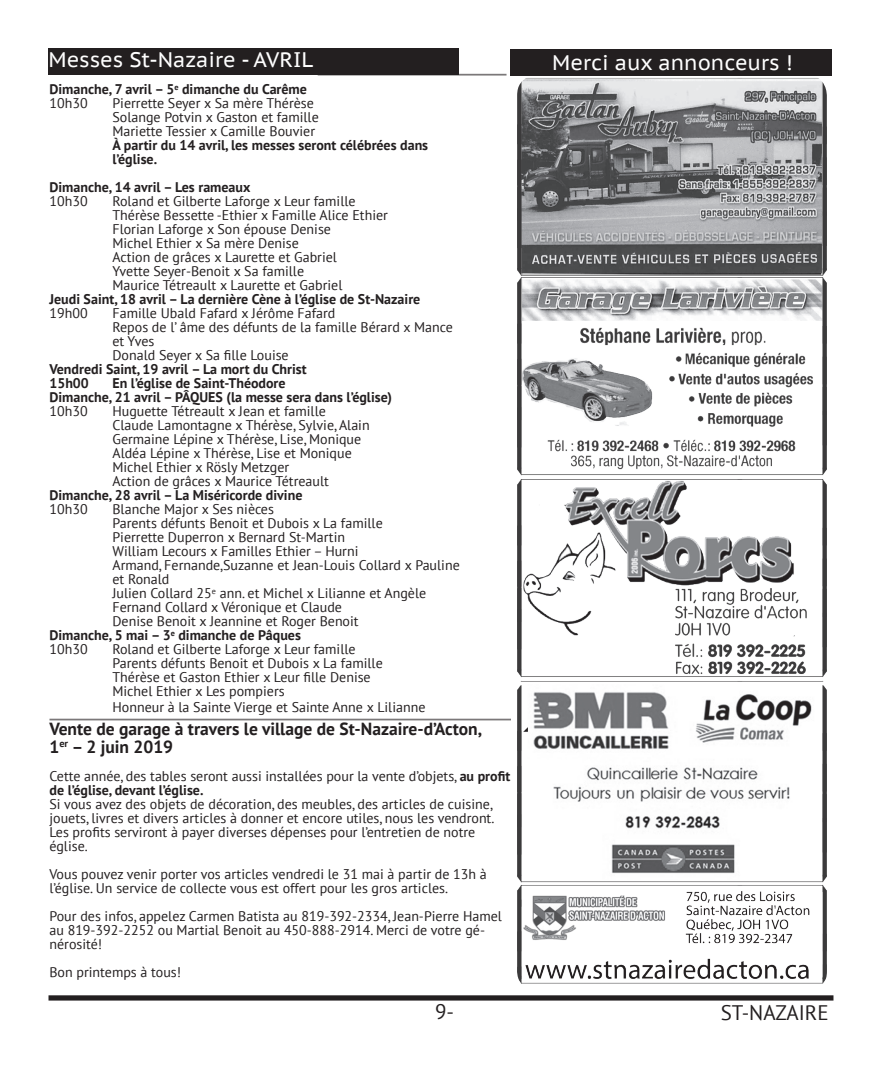
<style>
.page{position:relative;width:882px;height:1071px;background:#fff}
.page>*{position:absolute;margin:0;border:0;box-sizing:border-box;transform-origin:0 0}
.t1{font:21px "PT Sans Caption";color:#fff}
.t2{font:21px "PT Sans";color:#231f20}
.t3{font:700 17.5px/17.5px "PT Sans";color:#231f20}
.t4{font:14px/14px "PT Sans";color:#231f20}
.t5{font:700 14px/14px "PT Sans";color:#231f20}
.s1{font-weight:400}
.s2{font-weight:700}
</style>
<div class="page">
<div style="left:49px;top:995px;width:784px;height:6px;background:#231f20"></div>
<div style="left:49px;top:48px;width:410px;height:27px;background:#231f20"></div>
<hr style="left:318px;top:74px;width:189px;height:2px;background:#231f20">
<div style="left:510px;top:49px;width:322px;height:27px;background:#231f20"></div>
<img style="left:517px;top:78px;width:310px;height:906px">
<hr style="left:49px;top:719px;width:462px;height:1px;background:#231f20">
<h1 class="t1" style="left:49px;top:46px;width:266px">Messes St-Nazaire - AVRIL</h1>
<p class="t5" style="left:49px;top:82px;width:259px">Dimanche, 7 avril – 5<sup>e</sup> dimanche du Carême<br><span class="s1">10h30</span></p>
<p class="t4" style="left:112px;top:96px;width:208px">Pierrette Seyer x Sa mère Thérèse<br>Solange Potvin x Gaston et famille<br>Mariette Tessier x Camille Bouvier</p>
<p class="t5" style="left:112px;top:138px;width:317px">À partir du 14 avril, les messes seront célébrées dans l’église.</p>
<p class="t5" style="left:49px;top:180px;width:202px">Dimanche, 14 avril – Les rameaux</p>
<p class="t4" style="left:49px;top:194px;width:40px">10h30</p>
<p class="t4" style="left:112px;top:194px;width:277px">Roland et Gilberte Laforge x Leur famille Thérèse Bessette -Ethier x Famille Alice Ethier Florian Laforge x Son épouse Denise<br>Michel Ethier x Sa mère Denise<br>Action de grâces x Laurette et Gabriel<br>Yvette Seyer-Benoit x Sa famille<br>Maurice Tétreault x Laurette et Gabriel</p>
<p class="t5" style="left:49px;top:292px;width:372px">Jeudi Saint, 18 avril – La dernière Cène à l’église de St-Nazaire</p>
<p class="t4" style="left:49px;top:306px;width:40px">19h00</p>
<p class="t4" style="left:112px;top:306px;width:342px">Famille Ubald Fafard x Jérôme Fafard<br>Repos de l’ âme des défunts de la famille Bérard x Mance et Yves<br>Donald Seyer x Sa fille Louise</p>
<p class="t5" style="left:49px;top:362px;width:259px">Vendredi Saint, 19 avril – La mort du Christ<br>15h00</p>
<p class="t5" style="left:49px;top:376px;width:344px;text-indent:63px">En l’église de Saint-Théodore<br>Dimanche, 21 avril – PÂQUES (la messe sera dans l’église)</p>
<p class="t4" style="left:49px;top:404px;width:40px">10h30</p>
<p class="t4" style="left:112px;top:404px;width:259px">Huguette Tétreault x Jean et famille Claude Lamontagne x Thérèse, Sylvie, Alain Germaine Lépine x Thérèse, Lise, Monique Aldéa Lépine x Thérèse, Lise et Monique Michel Ethier x Rösly Metzger<br>Action de grâces x Maurice Tétreault</p>
<p class="t5" style="left:49px;top:488px;width:254px">Dimanche, 28 avril – La Miséricorde divine</p>
<p class="t4" style="left:49px;top:502px;width:40px">10h30</p>
<p class="t4" style="left:112px;top:502px;width:163px">Blanche Major x Ses nièces</p>
<p class="t4" style="left:112px;top:516px;width:272px">Parents défunts Benoit et Dubois x La famille</p>
<p class="t4" style="left:112px;top:530px;width:234px">Pierrette Duperron x Bernard St-Martin</p>
<p class="t4" style="left:112px;top:544px;width:248px">William Lecours x Familles Ethier – Hurni</p>
<p class="t4" style="left:112px;top:558px;width:349px">Armand, Fernande,Suzanne et Jean-Louis Collard x Pauline</p>
<p class="t4" style="left:112px;top:572px;width:58px">et Ronald</p>
<p class="t4" style="left:112px;top:586px;width:315px">Julien Collard 25<sup>e</sup> ann. et Michel x Lilianne et Angèle</p>
<p class="t4" style="left:112px;top:600px;width:231px">Fernand Collard x Véronique et Claude</p>
<p class="t4" style="left:112px;top:614px;width:248px">Denise Benoit x Jeannine et Roger Benoit</p>
<p class="t5" style="left:49px;top:628px;width:253px">Dimanche, 5 mai – 3<sup>e</sup> dimanche de Pâques</p>
<p class="t4" style="left:49px;top:642px;width:40px">10h30</p>
<p class="t4" style="left:112px;top:642px;width:272px">Roland et Gilberte Laforge x Leur famille Parents défunts Benoit et Dubois x La famille Thérèse et Gaston Ethier x Leur fille Denise Michel Ethier x Les pompiers</p>
<p class="t4" style="left:112px;top:700px;width:315px">Honneur à la Sainte Vierge et Sainte Anne x Lilianne</p>
<p class="t3" style="left:49px;top:720px;width:434px">Vente de garage à travers le village de St-Nazaire-d’Acton,<br>1<sup>er</sup> – 2 juin 2019</p>
<p class="t4" style="left:49px;top:769px;width:462px">Cette année, des tables seront aussi installées pour la vente d’objets, <span class="s2">au profit de l’église, devant l’église.</span></p>
<p class="t4" style="left:49px;top:797px;width:447px">Si vous avez des objets de décoration, des meubles, des articles de cuisine, jouets, livres et divers articles à donner et encore utiles, nous les vendront.<br>Les profits serviront à payer diverses dépenses pour l’entretien de notre église.</p>
<p class="t4" style="left:49px;top:867px;width:439px">Vous pouvez venir porter vos articles vendredi le 31 mai à partir de 13h à l’église. Un service de collecte vous est offert pour les gros articles.</p>
<p class="t4" style="left:49px;top:909px;width:454px">Pour des infos, appelez Carmen Batista au 819-392-2334, Jean-Pierre Hamel au 819-392-2252 ou Martial Benoit au 450-888-2914. Merci de votre gé&shy;nérosité!</p>
<p class="t4" style="left:49px;top:965px;width:133px">Bon printemps à tous!</p>
<h1 class="t2" style="left:435px;top:998px;width:21px">9-</h1>
<h1 class="t1" style="left:552px;top:49px;width:242px">Merci aux annonceurs !</h1>
<h1 class="t2" style="left:721px;top:999px;width:109px">ST-NAZAIRE</h1>
</div>
